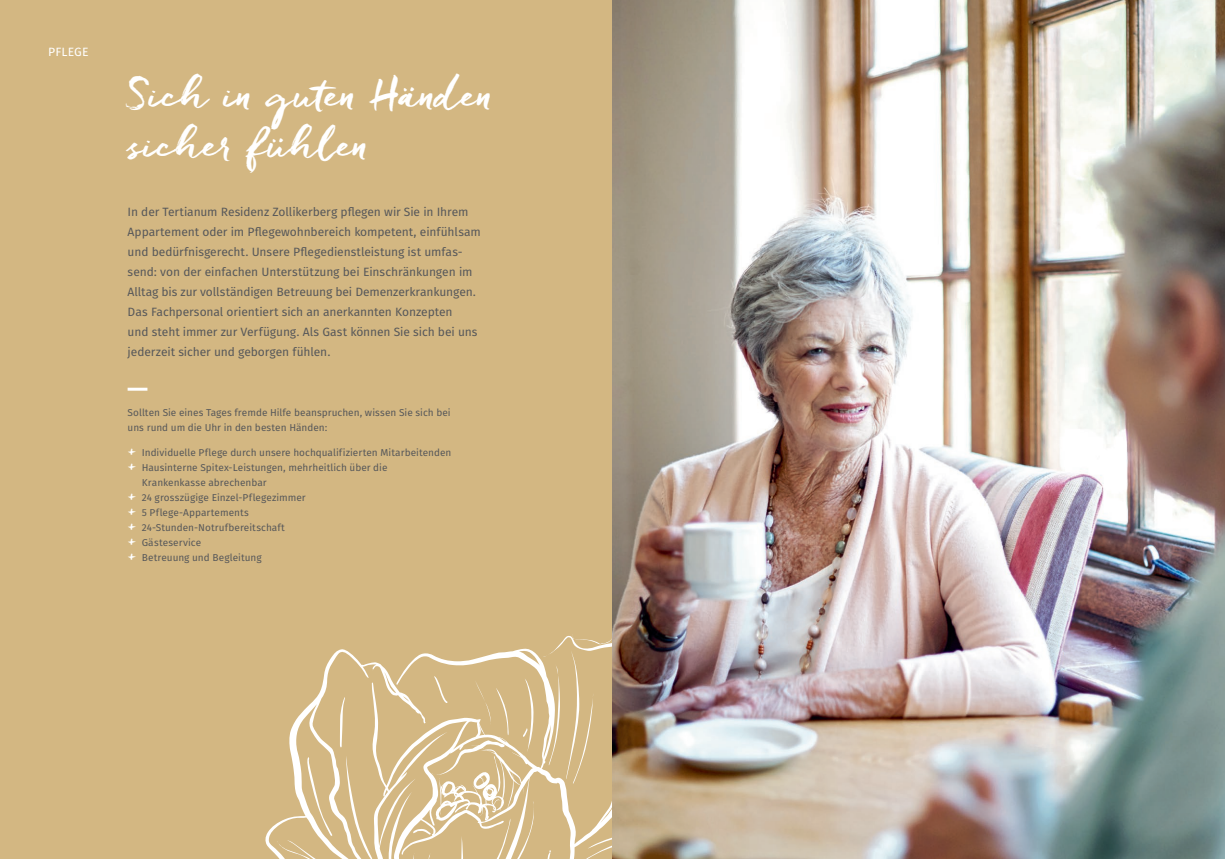
<style>
.page{position:relative;width:1225px;height:859px;background:#fff}
.page>*{position:absolute;margin:0;border:0;box-sizing:border-box;transform-origin:0 0}
.t1{font:42px/50px "Freeland";letter-spacing:.015em;color:#fff}
.t2{font:12px/20px "Fira Sans OT";letter-spacing:-.01em;color:#57585a}
.t3{font:12px "Fira Sans OT";letter-spacing:.015em;color:#fff}
.t4{font:10px/15px "Fira Sans OT";letter-spacing:.005em;color:#57585a}
.s1{font-family:"Freeland";font-size:20px;color:#fff}
</style>
<div class="page">
<div style="left:0;top:0;width:612px;height:859px;background:#d3b782"></div>
<svg style="left:265px;top:636px;width:347px;height:223px"></svg>
<svg style="left:581px;top:826px;width:31px;height:33px"></svg>
<svg style="left:388px;top:675px;width:146px;height:184px"></svg>
<svg style="left:346px;top:754px;width:29px;height:105px"></svg>
<img style="left:612px;top:0;width:613px;height:859px">
<hr style="left:128px;top:388px;width:19px;height:3px;background:#fff">
<p class="t3" style="left:48px;top:44px;width:42px">PFLEGE</p>
<h1 class="t1" style="left:128px;top:66px;width:367px">Sich in guten Händen sicher fühlen</h1>
<p class="t2" style="left:128px;top:202px;width:355px">In der Tertianum Residenz Zollikerberg pflegen wir Sie in Ihrem Appartement oder im Pflegewohnbereich kompetent, einfühlsam und bedürfnisgerecht. Unsere Pflegedienstleistung ist umfas&shy;send: von der einfachen Unterstützung bei Einschränkungen im Alltag bis zur vollständigen Betreuung bei Demenzerkrankungen.<br>Das Fachpersonal orientiert sich an anerkannten Konzepten<br>und steht immer zur Verfügung. Als Gast können Sie sich bei uns jederzeit sicher und geborgen fühlen.</p>
<p class="t4" style="left:128px;top:405px;width:324px">Sollten Sie eines Tages fremde Hilfe beanspruchen, wissen Sie sich bei uns rund um die Uhr in den besten Händen:</p>
<p class="t4" style="left:128px;top:445px;width:325px"><span class="s1">+</span> Individuelle Pflege durch unsere hochqualifizierten Mitarbeitenden</p>
<p class="t4" style="left:128px;top:460px;width:261px"><span class="s1">+</span> Hausinterne Spitex-Leistungen, mehrheitlich über die</p>
<p class="t4" style="left:142px;top:475px;width:126px">Krankenkasse abrechenbar</p>
<p class="t4" style="left:128px;top:490px;width:180px"><span class="s1">+</span> 24 grosszügige Einzel-Pflegezimmer</p>
<p class="t4" style="left:128px;top:505px;width:123px"><span class="s1">+</span> 5 Pflege-Appartements</p>
<p class="t4" style="left:128px;top:520px;width:159px"><span class="s1">+</span> 24-Stunden-Notrufbereitschaft</p>
<p class="t4" style="left:128px;top:535px;width:75px"><span class="s1">+</span> Gästeservice</p>
<p class="t4" style="left:128px;top:550px;width:135px"><span class="s1">+</span> Betreuung und Begleitung</p>
</div>
